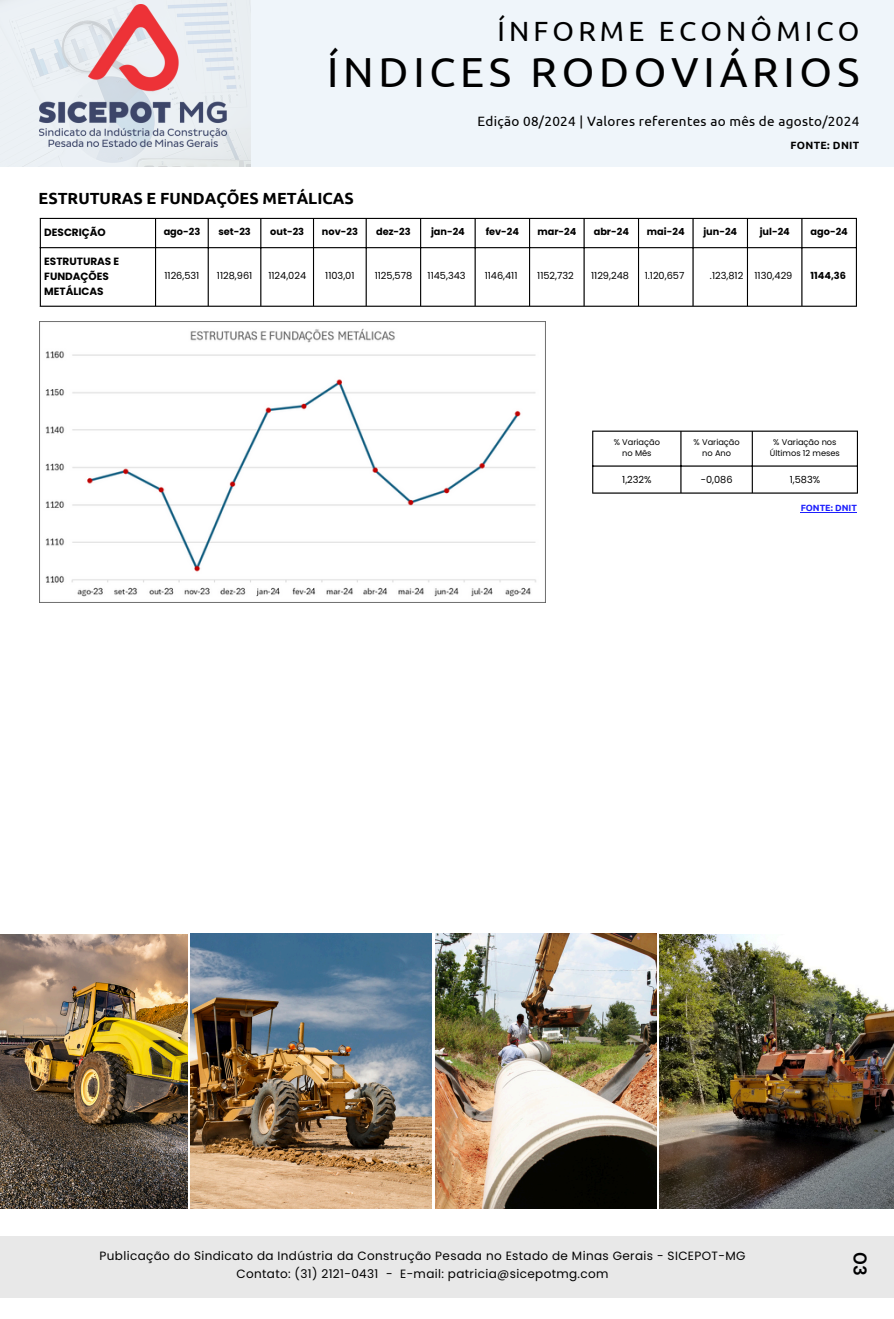
<style>
.page{position:relative;width:894px;height:1319px;background:#fff}
.page>*{position:absolute;margin:0;border:0;box-sizing:border-box;transform-origin:0 0}
.t1{font:42px "Ubuntu";letter-spacing:.115em;color:#000}
.t2{font:27.75px "Ubuntu";letter-spacing:.15em;color:#000}
.t3{font:700 18px "DM Sans";color:#000001}
.t4{font:700 16.05px "Ubuntu";color:#000}
.t5{font:13.5px "Ubuntu";letter-spacing:.02em;color:#000}
.t6{font:12px/18px "Poppins";letter-spacing:.03em;color:#000;text-align:center}
.t7{font:700 10.5px/14.7px "Poppins";color:#000}
.t8{font:700 10.5px "Ubuntu";letter-spacing:.03em;color:#000}
.t9{font:9.75px "Poppins";color:#000}
.t10{font:700 9.75px "Poppins";color:#000}
.t11{font:700 9px "Ubuntu";color:#1d1ffd}
.t12{font:8.25px "Poppins";color:#000}
</style>
<div class="page">
<hr style="left:40px;top:219px;width:1px;height:87px;background:#000">
<hr style="left:155px;top:219px;width:1px;height:87px;background:#000">
<hr style="left:207px;top:219px;width:2px;height:87px;background:#000">
<hr style="left:260px;top:219px;width:1px;height:87px;background:#000">
<hr style="left:313px;top:219px;width:1px;height:87px;background:#000">
<hr style="left:365px;top:219px;width:1px;height:87px;background:#000">
<hr style="left:420px;top:219px;width:1px;height:87px;background:#000">
<hr style="left:474px;top:219px;width:1px;height:87px;background:#000">
<hr style="left:529px;top:219px;width:1px;height:87px;background:#000">
<hr style="left:583px;top:219px;width:1px;height:87px;background:#000">
<hr style="left:637px;top:219px;width:2px;height:87px;background:#000">
<hr style="left:692px;top:219px;width:1px;height:87px;background:#000">
<hr style="left:746px;top:219px;width:1px;height:87px;background:#000">
<hr style="left:801px;top:219px;width:1px;height:87px;background:#000">
<hr style="left:855px;top:219px;width:1px;height:87px;background:#000">
<hr style="left:40px;top:218px;width:816px;height:1px;background:#000">
<hr style="left:40px;top:247px;width:816px;height:1px;background:#000">
<hr style="left:40px;top:306px;width:816px;height:1px;background:#000">
<hr style="left:592px;top:432px;width:1px;height:60px;background:#000">
<hr style="left:680px;top:432px;width:1px;height:60px;background:#000">
<hr style="left:751px;top:432px;width:1px;height:60px;background:#000">
<hr style="left:856px;top:432px;width:1px;height:60px;background:#000">
<hr style="left:592px;top:430px;width:265px;height:2px;background:#000">
<hr style="left:592px;top:465px;width:265px;height:1px;background:#000">
<hr style="left:592px;top:492px;width:265px;height:1px;background:#000">
<img style="left:0;top:934px;width:187px;height:274px">
<img style="left:191px;top:933px;width:240px;height:275px">
<img style="left:435px;top:933px;width:221px;height:275px">
<img style="left:659px;top:934px;width:234px;height:274px">
<div style="left:0;top:0;width:893px;height:167px;background:#eff5fa"></div>
<svg style="left:0;top:0;width:251px;height:167px"></svg>
<img style="left:40px;top:4px;width:187px;height:142px">
<div style="left:0;top:1236px;width:893px;height:62px;background:#e8e8e8"></div>
<hr style="left:800px;top:512px;width:56px;height:1px;background:#1d1ffd">
<img style="left:40px;top:321px;width:505px;height:281px">
<p class="t2" style="left:497px;top:15px;width:363px">ÍNFORME ECONÔMICO</p>
<p class="t1" style="left:327px;top:47px;width:533px">ÍNDICES RODOVIÁRIOS</p>
<p class="t4" style="left:39px;top:189px;width:316px">ESTRUTURAS E FUNDAÇÕES METÁLICAS</p>
<p class="t5" style="left:477px;top:114px;width:383px">Edição 08/2024 | Valores referentes ao mês de agosto/2024</p>
<p class="t8" style="left:790px;top:139px;width:70px">FONTE: DNIT</p>
<p class="t7" style="left:44px;top:225px;width:63px">DESCRIÇÃO</p>
<h2 class="t10" style="left:164px;top:225px;width:38px">ago-23</h2>
<h1 class="t10" style="left:218px;top:225px;width:34px">set-23</h1>
<h4 class="t10" style="left:270px;top:225px;width:35px">out-23</h4>
<h6 class="t10" style="left:322px;top:225px;width:38px">nov-23</h6>
<h3 class="t10" style="left:376px;top:225px;width:36px">dez-23</h3>
<p class="t10" style="left:431px;top:225px;width:35px">jan-24</p>
<p class="t10" style="left:485px;top:225px;width:35px">fev-24</p>
<p class="t10" style="left:537px;top:225px;width:40px">mar-24</p>
<p class="t10" style="left:593px;top:225px;width:37px">abr-24</p>
<p class="t10" style="left:646px;top:225px;width:39px">mai-24</p>
<p class="t10" style="left:703px;top:225px;width:35px">jun-24</p>
<p class="t10" style="left:759px;top:225px;width:32px">jul-24</p>
<p class="t10" style="left:810px;top:225px;width:39px">ago-24</p>
<p class="t7" style="left:44px;top:254px;width:76px">ESTRUTURAS E</p>
<p class="t7" style="left:44px;top:269px;width:66px">FUNDAÇÕES<br>METÁLICAS</p>
<p class="t9" style="left:164px;top:269px;width:36px">1126,531</p>
<p class="t9" style="left:217px;top:269px;width:37px">1128,961</p>
<p class="t9" style="left:268px;top:269px;width:39px">1124,024</p>
<p class="t9" style="left:325px;top:269px;width:31px">1103,01</p>
<p class="t9" style="left:374px;top:269px;width:39px">1125,578</p>
<p class="t9" style="left:427px;top:269px;width:40px">1145,343</p>
<p class="t9" style="left:484px;top:269px;width:34px">1146,411</p>
<p class="t9" style="left:537px;top:269px;width:38px">1152,732</p>
<p class="t9" style="left:591px;top:269px;width:39px">1129,248</p>
<p class="t9" style="left:644px;top:269px;width:41px">1.120,657</p>
<p class="t9" style="left:709px;top:269px;width:35px">.123,812</p>
<p class="t9" style="left:754px;top:269px;width:39px">1130,429</p>
<p class="t10" style="left:810px;top:269px;width:37px">1144,36</p>
<p class="t12" style="left:613px;top:437px;width:48px">% Variação</p>
<p class="t12" style="left:622px;top:448px;width:31px">no Mês</p>
<p class="t12" style="left:693px;top:437px;width:48px">% Variação</p>
<p class="t12" style="left:702px;top:448px;width:30px">no Ano</p>
<p class="t12" style="left:773px;top:437px;width:65px">% Variação nos</p>
<p class="t12" style="left:769px;top:448px;width:71px">Últimos 12 meses</p>
<p class="t9" style="left:622px;top:473px;width:31px">1,232%</p>
<p class="t9" style="left:700px;top:473px;width:33px">-0,086</p>
<p class="t9" style="left:789px;top:473px;width:32px">1,583%</p>
<p class="t11" style="left:800px;top:502px;width:58px">FONTE: DNIT</p>
<p class="t6" style="left:99px;top:1246px;width:647px">Publicação do Sindicato da Indústria da Construção Pesada no Estado de Minas Gerais - SICEPOT-MG<br>Contato: (31) 2121-0431 - E-mail: patricia@sicepotmg.com</p>
<p class="t3" style="left:871px;top:1251px;width:25px;rotate:90deg">03</p>
</div>
